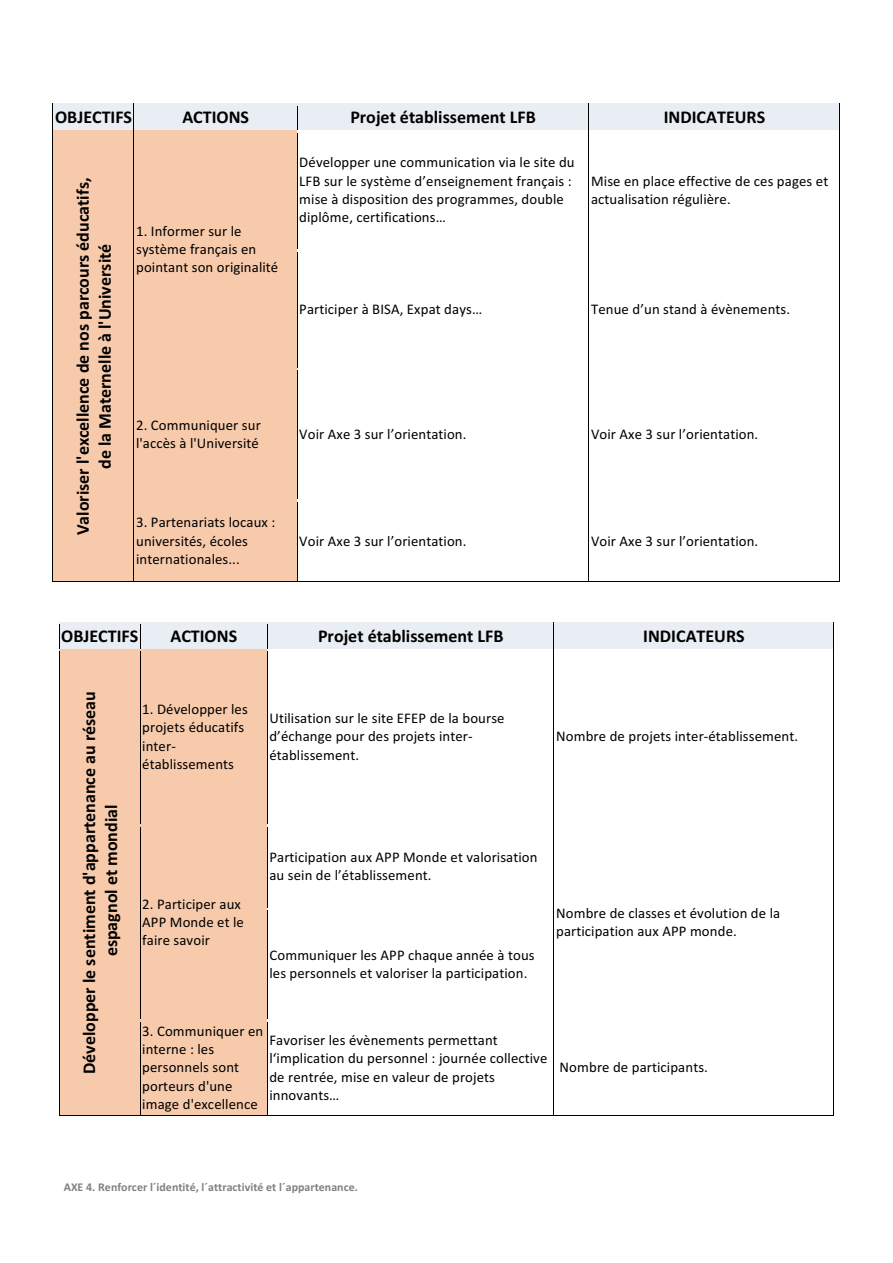
<style>
.page{position:relative;width:893px;height:1263px;background:#fff}
.page>*{position:absolute;margin:0;border:0;box-sizing:border-box;transform-origin:0 0}
.t1{font:700 18px/21.9px "Calibri";color:#000;text-align:center}
.t2{font:14.7px/18.3px "Calibri";letter-spacing:.01em;color:#000}
.t3{font:700 11.85px "Calibri";letter-spacing:.005em;color:#808080}
</style>
<div class="page">
<div style="left:53px;top:104px;width:81px;height:26px;background:#e9edf4"></div>
<div style="left:135px;top:104px;width:162px;height:26px;background:#e9edf4"></div>
<div style="left:298px;top:104px;width:290px;height:26px;background:#e9edf4"></div>
<div style="left:589px;top:104px;width:250px;height:26px;background:#e9edf4"></div>
<hr style="left:53px;top:103px;width:81px;height:1px;background:#000">
<hr style="left:134px;top:103px;width:163px;height:1px;background:#000">
<hr style="left:297px;top:103px;width:291px;height:1px;background:#000">
<hr style="left:589px;top:103px;width:250px;height:1px;background:#000">
<div style="left:53px;top:131px;width:81px;height:451px;background:#f7caac"></div>
<div style="left:135px;top:131px;width:162px;height:237px;background:#f7caac"></div>
<hr style="left:53px;top:130px;width:81px;height:1px;background:#000">
<svg style="left:134px;top:103px;width:1px;height:27px"></svg>
<hr style="left:134px;top:130px;width:163px;height:1px;background:#000">
<hr style="left:134px;top:131px;width:163px;height:2px;background:#f7caac">
<svg style="left:297px;top:103px;width:1px;height:27px"></svg>
<hr style="left:297px;top:130px;width:291px;height:1px;background:#000">
<svg style="left:588px;top:103px;width:1px;height:30px"></svg>
<hr style="left:589px;top:130px;width:250px;height:1px;background:#000">
<svg style="left:839px;top:103px;width:1px;height:30px"></svg>
<hr style="left:53px;top:133px;width:1px;height:116px;background:#000">
<hr style="left:134px;top:133px;width:1px;height:116px;background:#000">
<hr style="left:297px;top:133px;width:1px;height:116px;background:#000">
<hr style="left:588px;top:133px;width:1px;height:116px;background:#000">
<hr style="left:839px;top:133px;width:1px;height:116px;background:#000">
<hr style="left:297px;top:249px;width:291px;height:1px;background:#000">
<hr style="left:589px;top:249px;width:250px;height:1px;background:#000">
<hr style="left:53px;top:252px;width:1px;height:116px;background:#000">
<hr style="left:134px;top:252px;width:1px;height:116px;background:#000">
<hr style="left:297px;top:252px;width:1px;height:116px;background:#000">
<hr style="left:588px;top:252px;width:1px;height:116px;background:#000">
<hr style="left:839px;top:252px;width:1px;height:116px;background:#000">
<div style="left:135px;top:369px;width:162px;height:130px;background:#f7caac"></div>
<hr style="left:134px;top:368px;width:163px;height:1px;background:#000">
<hr style="left:134px;top:369px;width:163px;height:2px;background:#f7caac">
<hr style="left:297px;top:368px;width:291px;height:1px;background:#000">
<hr style="left:589px;top:368px;width:250px;height:1px;background:#000">
<hr style="left:53px;top:371px;width:1px;height:128px;background:#000">
<hr style="left:134px;top:371px;width:1px;height:128px;background:#000">
<hr style="left:297px;top:371px;width:1px;height:128px;background:#000">
<hr style="left:588px;top:371px;width:1px;height:128px;background:#000">
<hr style="left:839px;top:371px;width:1px;height:128px;background:#000">
<div style="left:135px;top:500px;width:162px;height:82px;background:#f7caac"></div>
<hr style="left:134px;top:499px;width:163px;height:1px;background:#000">
<hr style="left:134px;top:500px;width:163px;height:2px;background:#f7caac">
<hr style="left:297px;top:499px;width:291px;height:1px;background:#000">
<hr style="left:589px;top:499px;width:250px;height:1px;background:#000">
<hr style="left:53px;top:502px;width:1px;height:80px;background:#000">
<hr style="left:53px;top:582px;width:81px;height:1px;background:#000">
<hr style="left:134px;top:502px;width:1px;height:80px;background:#000">
<hr style="left:134px;top:582px;width:163px;height:1px;background:#000">
<hr style="left:297px;top:502px;width:1px;height:80px;background:#000">
<hr style="left:297px;top:582px;width:291px;height:1px;background:#000">
<hr style="left:588px;top:502px;width:1px;height:80px;background:#000">
<hr style="left:589px;top:582px;width:250px;height:1px;background:#000">
<hr style="left:839px;top:502px;width:1px;height:80px;background:#000">
<div style="left:59px;top:623px;width:81px;height:26px;background:#e9edf4"></div>
<div style="left:140px;top:623px;width:127px;height:26px;background:#e9edf4"></div>
<div style="left:267px;top:623px;width:286px;height:26px;background:#e9edf4"></div>
<div style="left:554px;top:623px;width:279px;height:26px;background:#e9edf4"></div>
<hr style="left:59px;top:622px;width:81px;height:1px;background:#000">
<hr style="left:140px;top:622px;width:127px;height:1px;background:#000">
<hr style="left:267px;top:622px;width:286px;height:1px;background:#000">
<hr style="left:554px;top:622px;width:279px;height:1px;background:#000">
<div style="left:59px;top:649px;width:81px;height:467px;background:#f7caac"></div>
<div style="left:140px;top:649px;width:127px;height:175px;background:#f7caac"></div>
<svg style="left:59px;top:622px;width:1px;height:27px"></svg>
<hr style="left:59px;top:649px;width:81px;height:1px;background:#000">
<svg style="left:140px;top:622px;width:1px;height:27px"></svg>
<hr style="left:140px;top:649px;width:127px;height:1px;background:#000">
<svg style="left:266px;top:622px;width:2px;height:28px"></svg>
<hr style="left:267px;top:649px;width:286px;height:1px;background:#000">
<svg style="left:553px;top:622px;width:1px;height:30px"></svg>
<hr style="left:554px;top:649px;width:279px;height:1px;background:#000">
<svg style="left:833px;top:622px;width:1px;height:30px"></svg>
<hr style="left:59px;top:652px;width:1px;height:172px;background:#000">
<hr style="left:140px;top:652px;width:1px;height:172px;background:#000">
<hr style="left:267px;top:652px;width:1px;height:172px;background:#000">
<hr style="left:553px;top:652px;width:1px;height:172px;background:#000">
<hr style="left:833px;top:652px;width:1px;height:172px;background:#000">
<div style="left:140px;top:825px;width:127px;height:194px;background:#f7caac"></div>
<hr style="left:140px;top:824px;width:127px;height:1px;background:#000">
<hr style="left:267px;top:824px;width:286px;height:1px;background:#000">
<hr style="left:554px;top:824px;width:279px;height:1px;background:#000">
<hr style="left:59px;top:827px;width:1px;height:81px;background:#000">
<hr style="left:140px;top:827px;width:1px;height:81px;background:#000">
<hr style="left:267px;top:827px;width:1px;height:81px;background:#000">
<hr style="left:553px;top:827px;width:1px;height:81px;background:#000">
<hr style="left:833px;top:827px;width:1px;height:81px;background:#000">
<hr style="left:267px;top:908px;width:286px;height:1px;background:#000">
<hr style="left:59px;top:911px;width:1px;height:108px;background:#000">
<hr style="left:140px;top:911px;width:1px;height:108px;background:#000">
<hr style="left:267px;top:911px;width:1px;height:108px;background:#000">
<hr style="left:553px;top:911px;width:1px;height:108px;background:#000">
<hr style="left:833px;top:911px;width:1px;height:108px;background:#000">
<div style="left:140px;top:1020px;width:127px;height:96px;background:#f7caac"></div>
<hr style="left:140px;top:1019px;width:127px;height:1px;background:#000">
<hr style="left:267px;top:1019px;width:286px;height:1px;background:#000">
<hr style="left:554px;top:1019px;width:279px;height:1px;background:#000">
<hr style="left:59px;top:1022px;width:1px;height:94px;background:#000">
<hr style="left:59px;top:1116px;width:81px;height:1px;background:#000">
<hr style="left:140px;top:1022px;width:1px;height:94px;background:#000">
<hr style="left:140px;top:1116px;width:127px;height:1px;background:#000">
<svg style="left:266px;top:1019px;width:2px;height:98px"></svg>
<hr style="left:267px;top:1116px;width:286px;height:1px;background:#000">
<hr style="left:553px;top:1022px;width:1px;height:94px;background:#000">
<hr style="left:554px;top:1116px;width:279px;height:1px;background:#000">
<hr style="left:833px;top:1022px;width:1px;height:94px;background:#000">
<p class="t1" style="left:55px;top:106px;width:79px">OBJECTIFS</p>
<p class="t1" style="left:182px;top:106px;width:68px">ACTIONS</p>
<p class="t1" style="left:350px;top:106px;width:187px">Projet établissement LFB</p>
<p class="t1" style="left:663px;top:106px;width:103px">INDICATEURS</p>
<p class="t1" style="left:72px;top:535px;width:359px;rotate:-90deg">Valoriser l'excellence de nos parcours éducatifs, de la Maternelle à l'Université</p>
<p class="t2" style="left:136px;top:222px;width:144px">1. Informer sur le système français en pointant son originalité</p>
<p class="t2" style="left:299px;top:153px;width:277px">Développer une communication via le site du LFB sur le système d’enseignement français : mise à disposition des programmes, double diplôme, certifications…</p>
<p class="t2" style="left:591px;top:171px;width:239px">Mise en place effective de ces pages et actualisation régulière.</p>
<p class="t2" style="left:299px;top:300px;width:184px">Participer à BISA, Expat days…</p>
<p class="t2" style="left:591px;top:300px;width:200px">Tenue d’un stand à évènements.</p>
<p class="t2" style="left:136px;top:416px;width:126px">2. Communiquer sur l'accès à l'Université</p>
<p class="t2" style="left:299px;top:425px;width:169px">Voir Axe 3 sur l’orientation.</p>
<p class="t2" style="left:591px;top:425px;width:169px">Voir Axe 3 sur l’orientation.</p>
<p class="t2" style="left:136px;top:513px;width:141px">3. Partenariats locaux : universités, écoles internationales...</p>
<p class="t2" style="left:299px;top:531px;width:169px">Voir Axe 3 sur l’orientation.</p>
<p class="t2" style="left:591px;top:531px;width:169px">Voir Axe 3 sur l’orientation.</p>
<p class="t1" style="left:61px;top:625px;width:79px">OBJECTIFS</p>
<p class="t1" style="left:170px;top:625px;width:68px">ACTIONS</p>
<p class="t1" style="left:318px;top:625px;width:187px">Projet établissement LFB</p>
<p class="t1" style="left:643px;top:625px;width:103px">INDICATEURS</p>
<p class="t1" style="left:78px;top:1074px;width:385px;rotate:-90deg">Développer le sentiment d'appartenance au réseau espagnol et mondial</p>
<p class="t2" style="left:142px;top:700px;width:107px">1. Développer les projets éducatifs inter&shy;établissements</p>
<p class="t2" style="left:269px;top:709px;width:237px">Utilisation sur le site EFEP de la bourse d’échange pour des projets inter&shy;établissement.</p>
<p class="t2" style="left:269px;top:848px;width:270px">Participation aux APP Monde et valorisation au sein de l’établissement.</p>
<p class="t2" style="left:142px;top:894px;width:103px">2. Participer aux<br>APP Monde et le faire savoir</p>
<p class="t2" style="left:269px;top:945px;width:267px">Communiquer les APP chaque année à tous les personnels et valoriser la participation.</p>
<p class="t2" style="left:142px;top:1022px;width:122px">3. Communiquer en interne : les personnels sont porteurs d'une image d'excellence</p>
<p class="t2" style="left:269px;top:1031px;width:279px">Favoriser les évènements permettant l‘implication du personnel : journée collective de rentrée, mise en valeur de projets innovants…</p>
<p class="t2" style="left:556px;top:727px;width:243px">Nombre de projets inter-établissement.</p>
<p class="t2" style="left:556px;top:903px;width:225px">Nombre de classes et évolution de la participation aux APP monde.</p>
<p class="t2" style="left:559px;top:1058px;width:150px">Nombre de participants.</p>
<p class="t3" style="left:64px;top:1180px;width:296px">AXE 4. Renforcer l´identité, l´attractivité et l´appartenance.</p>
</div>
